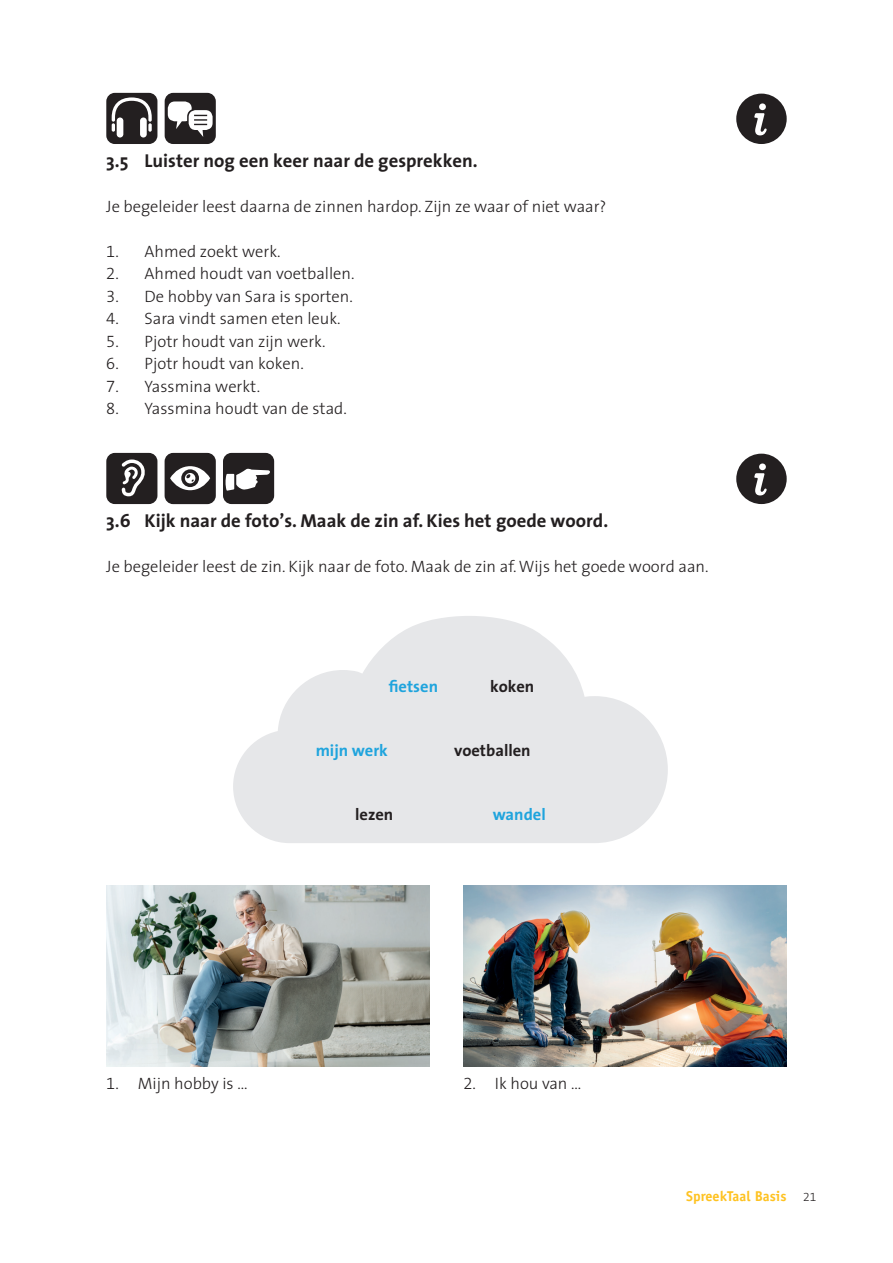
<style>
.page{position:relative;width:893px;height:1263px;background:#fff}
.page>*{position:absolute;margin:0;border:0;box-sizing:border-box;transform-origin:0 0}
.t1{font:700 18.75px "The Sans";color:#231f20}
.t2{font:300 16.5px "The Sans";color:#231f20}
.t3{font:700 16.5px "The Sans";color:#1fa4dd}
.t4{font:700 16.5px "The Sans";color:#231f20}
.t5{font:700 14.25px "Officina Sans Std";color:#fec221}
.s1{font-family:"The Sans Light Expert";font-weight:400}
.s2{font-family:"The Sans Light Expert";font-weight:400;font-size:12px;color:#231f20}
</style>
<div class="page">
<div style="left:106px;top:93px;width:51px;height:51px;background:#231f20;border-radius:9px"></div>
<svg style="left:112px;top:97px;width:40px;height:41px"></svg>
<div style="left:165px;top:93px;width:51px;height:51px;background:#231f20;border-radius:9px"></div>
<svg style="left:168px;top:101px;width:45px;height:36px"></svg>
<div style="left:736px;top:94px;width:51px;height:50px;background:#231f20;border-radius:50%"></div>
<svg style="left:754px;top:103px;width:13px;height:32px"></svg>
<div style="left:106px;top:453px;width:51px;height:51px;background:#231f20;border-radius:9px"></div>
<svg style="left:122px;top:459px;width:23px;height:37px"></svg>
<div style="left:165px;top:453px;width:51px;height:51px;background:#231f20;border-radius:9px"></div>
<svg style="left:170px;top:466px;width:40px;height:24px"></svg>
<div style="left:223px;top:453px;width:51px;height:51px;background:#231f20;border-radius:9px"></div>
<svg style="left:225px;top:468px;width:45px;height:23px"></svg>
<div style="left:736px;top:454px;width:51px;height:50px;background:#231f20;border-radius:50%"></div>
<svg style="left:754px;top:463px;width:13px;height:32px"></svg>
<svg style="left:233px;top:616px;width:435px;height:227px;fill:#e6e7e9"></svg>
<img style="left:463px;top:885px;width:324px;height:182px">
<img style="left:106px;top:885px;width:323px;height:182px">
<p class="t1" style="left:106px;top:144px;width:373px">3.5 Luister nog een keer naar de gesprekken.</p>
<p class="t2" style="left:106px;top:192px;width:502px">Je begeleider leest daarna de zinnen hardop. Zijn ze waar of niet waar?</p>
<p class="t2" style="left:106px;top:237px;width:176px"><span class="s1">1.</span> Ahmed zoekt werk.</p>
<p class="t2" style="left:106px;top:260px;width:250px"><span class="s1">2.</span> Ahmed houdt van voetballen.</p>
<p class="t2" style="left:106px;top:282px;width:248px"><span class="s1">3.</span> De hobby van Sara is sporten.</p>
<p class="t2" style="left:106px;top:305px;width:236px"><span class="s1">4.</span> Sara vindt samen eten leuk.</p>
<p class="t2" style="left:106px;top:327px;width:221px"><span class="s1">5.</span> Pjotr houdt van zijn werk.</p>
<p class="t2" style="left:106px;top:350px;width:199px"><span class="s1">6.</span> Pjotr houdt van koken.</p>
<p class="t2" style="left:106px;top:372px;width:155px"><span class="s1">7.</span> Yassmina werkt.</p>
<p class="t2" style="left:106px;top:395px;width:242px"><span class="s1">8.</span> Yassmina houdt van de stad.</p>
<p class="t1" style="left:106px;top:504px;width:503px">3.6 Kijk naar de foto’s. Maak de zin af. Kies het goede woord.</p>
<p class="t2" style="left:106px;top:552px;width:604px">Je begeleider leest de zin. Kijk naar de foto. Maak de zin af. Wijs het goede woord aan.</p>
<p class="t3" style="left:389px;top:673px;width:51px">fietsen</p>
<p class="t4" style="left:490px;top:673px;width:46px">koken</p>
<p class="t3" style="left:316px;top:737px;width:74px">mijn werk</p>
<p class="t4" style="left:454px;top:737px;width:78px">voetballen</p>
<p class="t4" style="left:355px;top:801px;width:40px">lezen</p>
<p class="t3" style="left:493px;top:801px;width:54px">wandel</p>
<p class="t2" style="left:106px;top:1070px;width:143px"><span class="s1">1.</span> Mijn hobby is …</p>
<p class="t2" style="left:463px;top:1070px;width:119px"><span class="s1">2.</span> Ik hou van …</p>
<p class="t5" style="left:686px;top:1188px;width:132px">SpreekTaal Basis <span class="s2">21</span></p>
</div>
